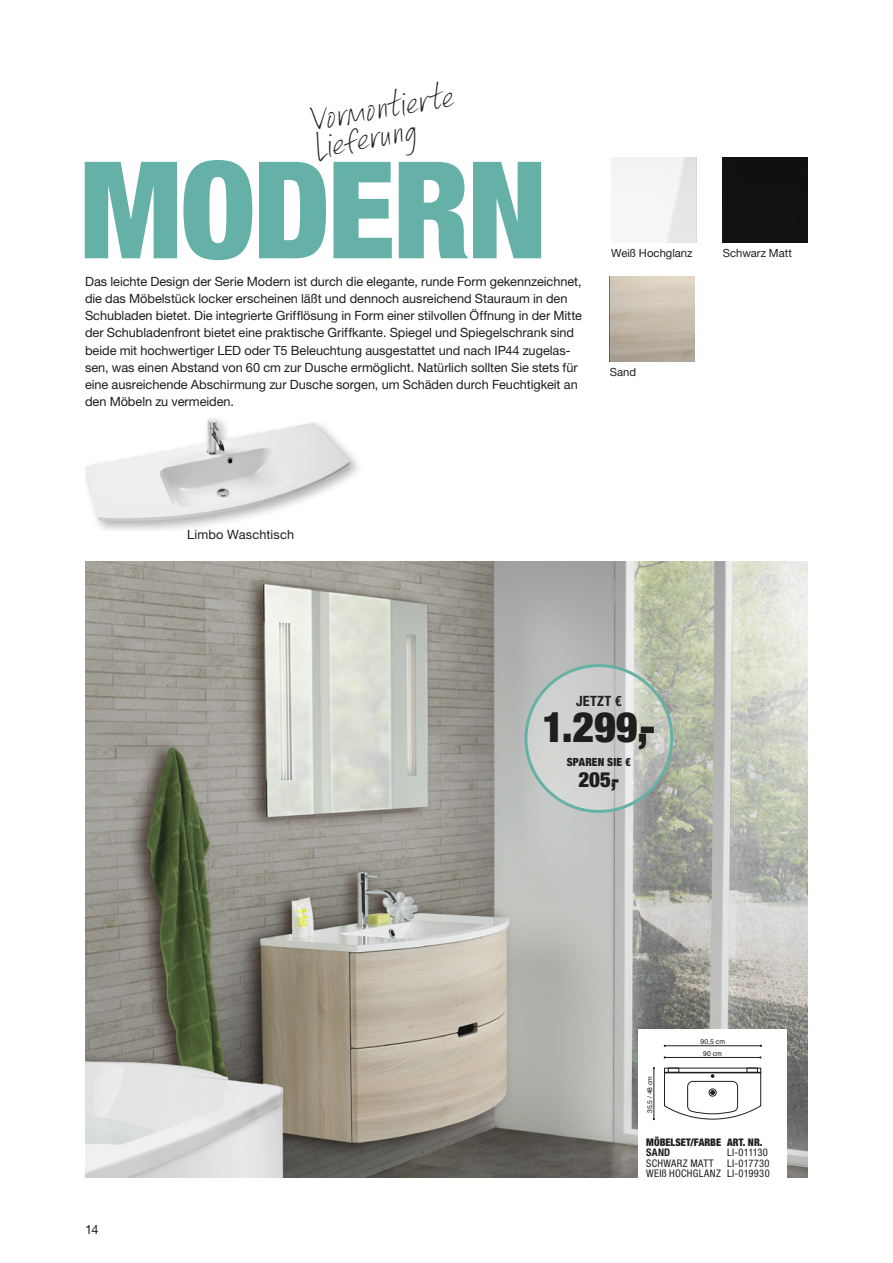
<style>
.page{position:relative;width:893px;height:1263px;background:#fff}
.page>*{position:absolute;margin:0;border:0;box-sizing:border-box;transform-origin:0 0}
.t1{font:900 condensed 135px "Helvetica Neue LT Std";letter-spacing:-.015em;color:#66b1a7}
.t2{font:900 condensed 42px "Helvetica Neue LT Std";color:#1e1e1c}
.t3{font:22.95px/27.6px "FG Caroline";color:#1e1e1c}
.t4{font:900 condensed 21px "Helvetica Neue LT Std";color:#1e1e1c}
.t5{font:700 condensed 14.25px "Helvetica Neue LT Std";letter-spacing:.02em;color:#1e1e1c}
.t6{font:12.75px/17.2px "Helvetica Neue LT Std";letter-spacing:-.005em;color:#1e1e1c}
.t7{font:12.75px "Helvetica Neue LT Std";letter-spacing:.015em;color:#1e1e1c}
.t8{font:11.25px "Helvetica Neue LT Std";color:#1e1e1c}
.t9{font:900 condensed 11.25px "Helvetica Neue LT Std";letter-spacing:.015em;color:#1e1e1c}
.t10{font:condensed 10.5px/10.5px "Helvetica Neue LT Std";letter-spacing:.03em;color:#1e1e1c;text-align:right}
.t11{font:900 condensed 10.5px "Helvetica Neue LT Std";color:#1e1e1c}
.t12{font:condensed 10.5px "Helvetica Neue LT Std";letter-spacing:-.01em;color:#1e1e1c}
.t13{font:700 condensed 10.5px "Helvetica Neue LT Std";color:#1e1e1c}
.t14{font:6.9px/11.7px "Helvetica";color:#1e1e1c;text-align:center}
.t15{font:6.75px "Helvetica";color:#1e1e1c}
</style>
<div class="page">
<img style="left:85px;top:561px;width:723px;height:617px">
<svg style="left:526px;top:666px;width:146px;height:145px;background:#cbcfcc"></svg>
<div style="left:524px;top:664px;width:149px;height:149px;border:3px solid #66b1a7;border-radius:50%"></div>
<div style="left:85px;top:413px;width:278px;height:117px;background:#1e1e1c;opacity:.35"></div>
<img style="left:85px;top:418px;width:265px;height:103px">
<div style="left:723px;top:157px;width:85px;height:85px;background:#111112"></div>
<div style="left:638px;top:1029px;width:149px;height:234px;background:#fff"></div>
<svg style="left:664px;top:1067px;width:97px;height:53px"></svg>
<hr style="left:665px;top:1045px;width:96px;height:1px;background:#1e1e1c">
<hr style="left:665px;top:1057px;width:95px;height:1px;background:#1e1e1c">
<hr style="left:654px;top:1068px;width:1px;height:51px;background:#1e1e1c">
<div style="left:665px;top:1072px;width:96px;height:1px;border:1px solid #1e1e1c"></div>
<div style="left:668px;top:1068px;width:11px;height:5px;border:1px solid #1e1e1c"></div>
<div style="left:746px;top:1068px;width:12px;height:5px;border:1px solid #1e1e1c"></div>
<h3 class="t3" style="left:310px;top:108px;width:145px;rotate:-10deg">Vormontierte<br>Lieferung</h3>
<h1 class="t1" style="left:80px;top:127px;width:469px">MODERN</h1>
<p class="t6" style="left:85px;top:272px;width:499px">Das leichte Design der Serie Modern ist durch die elegante, runde Form gekennzeichnet, die das Möbelstück locker erscheinen läßt und dennoch ausreichend Stauraum in den Schubladen bietet. Die integrierte Grifflösung in Form einer stilvollen Öffnung in der Mitte der Schubladenfront bietet eine praktische Griffkante. Spiegel und Spiegelschrank sind beide mit hochwertiger LED oder T5 Beleuchtung ausgestattet und nach IP44 zugelas&shy;sen, was einen Abstand von 60 cm zur Dusche ermöglicht. Natürlich sollten Sie stets für eine ausreichende Abschirmung zur Dusche sorgen, um Schäden durch Feuchtigkeit an den Möbeln zu vermeiden.</p>
<p class="t8" style="left:611px;top:246px;width:83px">Weiß Hochglanz</p>
<p class="t8" style="left:723px;top:246px;width:71px">Schwarz Matt</p>
<p class="t8" style="left:610px;top:365px;width:28px">Sand</p>
<p class="t7" style="left:187px;top:527px;width:108px">Limbo Waschtisch</p>
<p class="t5" style="left:576px;top:692px;width:47px">JETZT €</p>
<h2 class="t2" style="left:543px;top:701px;width:114px">1.299,-</h2>
<p class="t9" style="left:567px;top:754px;width:66px">SPAREN SIE €</p>
<h3 class="t4" style="left:578px;top:766px;width:42px">205,-</h3>
<p class="t15" style="left:645px;top:1113px;width:39px;rotate:-90deg">35,5 / 48 cm</p>
<p class="t14" style="left:701px;top:1036px;width:26px">90,5 cm<br>90 cm</p>
<p class="t6" style="left:85px;top:1220px;width:15px">14</p>
<p class="t11" style="left:646px;top:1135px;width:118px">MÖBELSET/FARBE ART. NR.</p>
<p class="t13" style="left:646px;top:1146px;width:26px">SAND</p>
<p class="t12" style="left:727px;top:1146px;width:42px">LI-011130</p>
<p class="t10" style="left:646px;top:1157px;width:69px">SCHWARZ MATT</p>
<p class="t10" style="left:646px;top:1157px;width:125px">LI-017730<br>WEIß HOCHGLANZ LI-019930</p>
</div>
